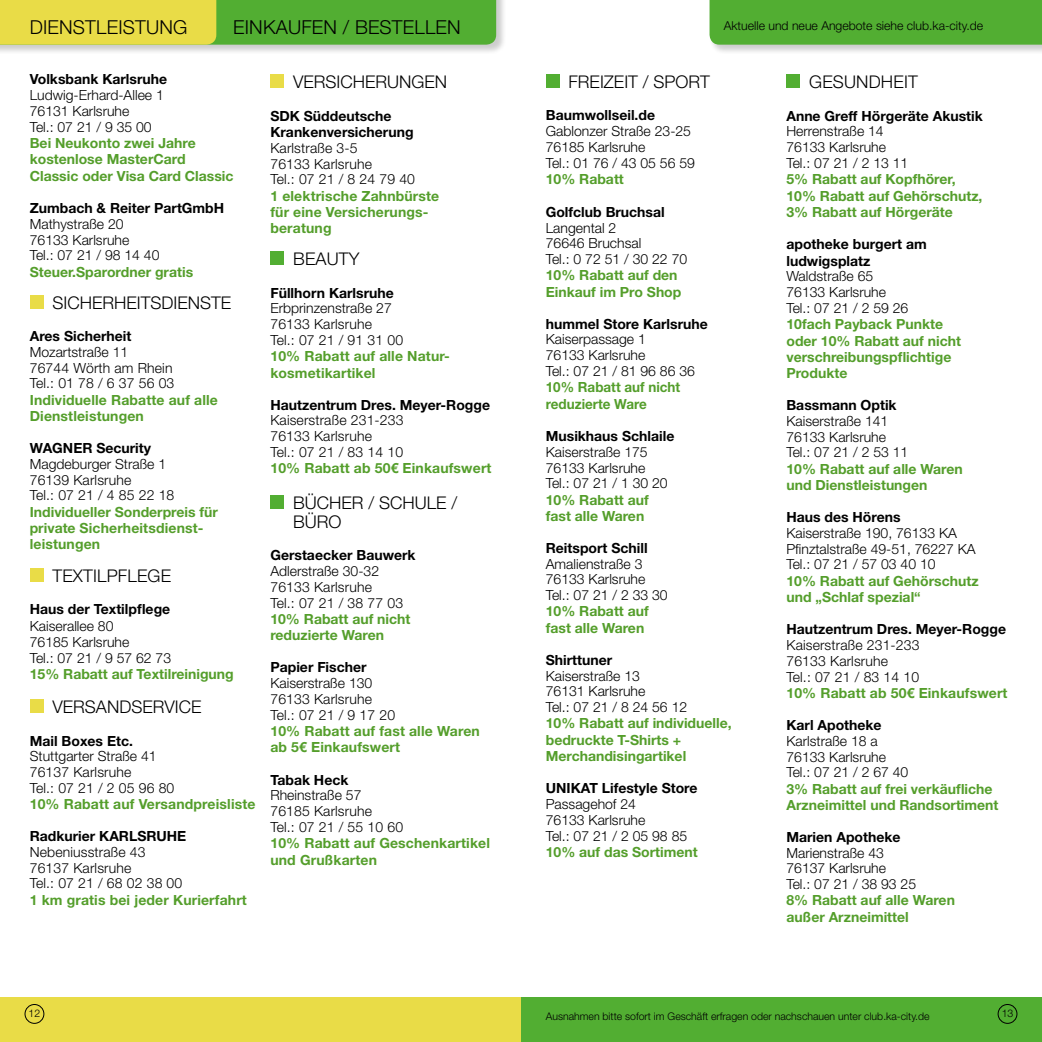
<style>
.page{position:relative;width:1042px;height:1042px;background:#fff}
.page>*{position:absolute;margin:0;border:0;box-sizing:border-box;transform-origin:0 0}
.t1{font:300 19.25px "Helvetica Neue LT Std";letter-spacing:.01em;color:#000}
.t2{font:300 17.5px/19.2px "Helvetica Neue LT Std";color:#000}
.t3{font:300 14px/15.8px "Helvetica Neue LT Std";color:#000}
.t4{font:700 14px/16.3px "Helvetica Neue LT Std";color:#549e2b}
.t5{font:700 14px/16.3px "Helvetica Neue LT Std";color:#000}
.t6{font:700 14px/16.3px "Helvetica Neue LT Std";color:#549e2b;scale:.96 1}
.t7{font:300 12.25px "Helvetica Neue LT Std";color:#000}
.t8{font:300 10.5px "Helvetica Neue LT Std";color:#000}
</style>
<div class="page">
<div style="left:0;top:0;width:506px;height:55px;background:#000;opacity:.2"></div>
<div style="left:521px;top:997px;width:521px;height:45px;background:#52ae32"></div>
<div style="left:0;top:997px;width:521px;height:45px;background:#e9dc47"></div>
<div style="left:25px;top:1004px;width:19px;height:19px;border:1px solid #000;border-radius:50%"></div>
<div style="left:998px;top:1004px;width:19px;height:19px;border:1px solid #000;border-radius:50%"></div>
<div style="left:30px;top:295px;width:14px;height:14px;background:#e9dc47"></div>
<div style="left:30px;top:568px;width:14px;height:14px;background:#e9dc47"></div>
<div style="left:30px;top:699px;width:14px;height:13px;background:#e9dc47"></div>
<div style="left:270px;top:74px;width:14px;height:14px;background:#e9dc47"></div>
<div style="left:270px;top:251px;width:14px;height:14px;background:#52ae32"></div>
<div style="left:270px;top:495px;width:14px;height:14px;background:#52ae32"></div>
<div style="left:546px;top:74px;width:13px;height:14px;background:#52ae32"></div>
<div style="left:786px;top:74px;width:14px;height:14px;background:#52ae32"></div>
<svg style="left:0;top:0;width:496px;height:45px;background:#93c23c"></svg>
<div style="left:709px;top:0;width:333px;height:55px;background:#000;opacity:.2"></div>
<div style="left:709px;top:0;width:333px;height:45px;background:#52ae32"></div>
<h1 class="t1" style="left:30px;top:15px;width:159px">DIENSTLEISTUNG</h1>
<h1 class="t1" style="left:233px;top:15px;width:229px">EINKAUFEN / BESTELLEN</h1>
<p class="t5" style="left:30px;top:71px;width:139px">Volksbank Karlsruhe</p>
<p class="t3" style="left:30px;top:87px;width:136px">Ludwig-Erhard-Allee 1<br>76131 Karlsruhe<br>Tel.: 07 21 / 9 35 00</p>
<p class="t4" style="left:30px;top:135px;width:205px">Bei Neukonto zwei Jahre kostenlose MasterCard<br>Classic oder Visa Card Classic</p>
<p class="t5" style="left:30px;top:200px;width:196px">Zumbach &amp; Reiter PartGmbH</p>
<p class="t3" style="left:30px;top:216px;width:131px">Mathystraße 20<br>76133 Karlsruhe<br>Tel.: 07 21 / 98 14 40</p>
<p class="t4" style="left:30px;top:263px;width:165px">Steuer.Sparordner gratis</p>
<p class="t2" style="left:53px;top:292px;width:180px">SICHERHEITSDIENSTE</p>
<p class="t5" style="left:30px;top:328px;width:103px">Ares Sicherheit</p>
<p class="t3" style="left:30px;top:344px;width:146px">Mozartstraße 11<br>76744 Wörth am Rhein<br>Tel.: 01 78 / 6 37 56 03</p>
<p class="t4" style="left:30px;top:391px;width:190px">Individuelle Rabatte auf alle<br>Dienstleistungen</p>
<p class="t5" style="left:30px;top:440px;width:123px">WAGNER Security</p>
<p class="t3" style="left:30px;top:456px;width:146px">Magdeburger Straße 1<br>76139 Karlsruhe<br>Tel.: 07 21 / 4 85 22 18</p>
<p class="t4" style="left:30px;top:503px;width:190px">Individueller Sonderpreis für private Sicherheitsdienst&shy;leistungen</p>
<p class="t2" style="left:53px;top:565px;width:120px">TEXTILPFLEGE</p>
<p class="t5" style="left:30px;top:601px;width:142px">Haus der Textilpflege</p>
<p class="t3" style="left:30px;top:617px;width:143px;line-height:16.3px">Kaiserallee 80<br>76185 Karlsruhe<br>Tel.: 07 21 / 9 57 62 73</p>
<p class="t4" style="left:30px;top:666px;width:206px">15% Rabatt auf Textilreinigung</p>
<p class="t2" style="left:53px;top:696px;width:150px">VERSANDSERVICE</p>
<p class="t5" style="left:30px;top:732px;width:105px">Mail Boxes Etc.</p>
<p class="t3" style="left:30px;top:748px;width:146px">Stuttgarter Straße 41<br>76137 Karlsruhe<br>Tel.: 07 21 / 2 05 96 80</p>
<p class="t4" style="left:30px;top:795px;width:227px">10% Rabatt auf Versandpreisliste</p>
<p class="t5" style="left:30px;top:828px;width:158px">Radkurier KARLSRUHE</p>
<p class="t3" style="left:30px;top:844px;width:154px">Nebeniusstraße 43<br>76137 Karlsruhe<br>Tel.: 07 21 / 68 02 38 00</p>
<p class="t4" style="left:30px;top:891px;width:219px">1 km gratis bei jeder Kurierfahrt</p>
<p class="t2" style="left:293px;top:72px;width:155px">VERSICHERUNGEN</p>
<p class="t5" style="left:270px;top:107px;width:145px">SDK Süddeutsche<br>Krankenversicherung</p>
<p class="t3" style="left:270px;top:140px;width:146px">Karlstraße 3-5<br>76133 Karlsruhe<br>Tel.: 07 21 / 8 24 79 40</p>
<p class="t4" style="left:270px;top:187px;width:170px">1 elektrische Zahnbürste für eine Versicherungs&shy;beratung</p>
<p class="t2" style="left:293px;top:249px;width:68px">BEAUTY</p>
<p class="t5" style="left:270px;top:284px;width:125px">Füllhorn Karlsruhe</p>
<p class="t3" style="left:270px;top:300px;width:134px">Erbprinzenstraße 27<br>76133 Karlsruhe<br>Tel.: 07 21 / 91 31 00</p>
<p class="t4" style="left:270px;top:348px;width:181px">10% Rabatt auf alle Natur&shy;kosmetikartikel</p>
<p class="t5" style="left:270px;top:396px;width:221px">Hautzentrum Dres. Meyer-Rogge</p>
<p class="t3" style="left:270px;top:412px;width:135px">Kaiserstraße 231-233<br>76133 Karlsruhe<br>Tel.: 07 21 / 83 14 10</p>
<p class="t4" style="left:270px;top:460px;width:223px">10% Rabatt ab 50€ Einkaufswert</p>
<p class="t2" style="left:293px;top:492px;width:166px">BÜCHER / SCHULE /<br>BÜRO</p>
<p class="t5" style="left:270px;top:547px;width:147px">Gerstaecker Bauwerk</p>
<p class="t3" style="left:270px;top:563px;width:134px">Adlerstraße 30-32<br>76133 Karlsruhe<br>Tel.: 07 21 / 38 77 03</p>
<p class="t4" style="left:270px;top:610px;width:142px">10% Rabatt auf nicht reduzierte Waren</p>
<p class="t5" style="left:270px;top:659px;width:98px">Papier Fischer</p>
<p class="t3" style="left:270px;top:675px;width:126px">Kaiserstraße 130<br>76133 Karlsruhe<br>Tel.: 07 21 / 9 17 20</p>
<p class="t4" style="left:270px;top:722px;width:211px">10% Rabatt auf fast alle Waren ab 5€ Einkaufswert</p>
<p class="t5" style="left:270px;top:771px;width:80px">Tabak Heck</p>
<p class="t3" style="left:270px;top:787px;width:134px">Rheinstraße 57<br>76185 Karlsruhe<br>Tel.: 07 21 / 55 10 60</p>
<p class="t4" style="left:270px;top:835px;width:221px">10% Rabatt auf Geschenkartikel und Grußkarten</p>
<p class="t7" style="left:724px;top:18px;width:261px">Aktuelle und neue Angebote siehe club.ka-city.de</p>
<p class="t2" style="left:568px;top:72px;width:143px">FREIZEIT / SPORT</p>
<p class="t5" style="left:546px;top:107px;width:111px">Baumwollseil.de</p>
<p class="t3" style="left:546px;top:123px;width:151px">Gablonzer Straße 23-25<br>76185 Karlsruhe<br>Tel.: 01 76 / 43 05 56 59</p>
<p class="t4" style="left:546px;top:171px;width:80px">10% Rabatt</p>
<p class="t5" style="left:546px;top:203px;width:120px">Golfclub Bruchsal</p>
<p class="t3" style="left:546px;top:219px;width:143px">Langental 2<br>76646 Bruchsal<br>Tel.: 0 72 51 / 30 22 70</p>
<p class="t4" style="left:546px;top:267px;width:137px">10% Rabatt auf den<br>Einkauf im Pro Shop</p>
<p class="t5" style="left:546px;top:315px;width:164px">hummel Store Karlsruhe</p>
<p class="t3" style="left:546px;top:331px;width:151px">Kaiserpassage 1<br>76133 Karlsruhe<br>Tel.: 07 21 / 81 96 86 36</p>
<p class="t6" style="left:546px;top:379px;width:142px">10% Rabatt auf nicht reduzierte Ware</p>
<p class="t5" style="left:546px;top:428px;width:130px">Musikhaus Schlaile</p>
<p class="t3" style="left:546px;top:444px;width:123px">Kaiserstraße 175<br>76133 Karlsruhe<br>Tel.: 07 21 / 1 30 20</p>
<p class="t4" style="left:546px;top:491px;width:104px">10% Rabatt auf fast alle Waren</p>
<p class="t5" style="left:546px;top:539px;width:103px">Reitsport Schill</p>
<p class="t3" style="left:546px;top:555px;width:123px">Amalienstraße 3<br>76133 Karlsruhe<br>Tel.: 07 21 / 2 33 30</p>
<p class="t4" style="left:546px;top:603px;width:104px">10% Rabatt auf fast alle Waren</p>
<p class="t5" style="left:546px;top:651px;width:68px">Shirttuner</p>
<p class="t3" style="left:546px;top:667px;width:143px">Kaiserstraße 13<br>76131 Karlsruhe<br>Tel.: 07 21 / 8 24 56 12</p>
<p class="t4" style="left:546px;top:715px;width:187px">10% Rabatt auf individuelle, bedruckte T-Shirts +<br>Merchandisingartikel</p>
<p class="t5" style="left:546px;top:780px;width:153px">UNIKAT Lifestyle Store</p>
<p class="t3" style="left:546px;top:796px;width:143px">Passagehof 24<br>76133 Karlsruhe<br>Tel.: 07 21 / 2 05 98 85</p>
<p class="t4" style="left:546px;top:843px;width:153px">10% auf das Sortiment</p>
<p class="t2" style="left:809px;top:72px;width:110px">GESUNDHEIT</p>
<p class="t5" style="left:786px;top:107px;width:198px">Anne Greff Hörgeräte Akustik</p>
<p class="t3" style="left:786px;top:123px;width:123px">Herrenstraße 14<br>76133 Karlsruhe<br>Tel.: 07 21 / 2 13 11</p>
<p class="t4" style="left:786px;top:171px;width:198px">5% Rabatt auf Kopfhörer,<br>10% Rabatt auf Gehörschutz,<br>3% Rabatt auf Hörgeräte</p>
<p class="t5" style="left:786px;top:236px;width:142px">apotheke burgert am ludwigsplatz</p>
<p class="t3" style="left:786px;top:268px;width:123px">Waldstraße 65<br>76133 Karlsruhe<br>Tel.: 07 21 / 2 59 26</p>
<p class="t4" style="left:786px;top:316px;width:176px">10fach Payback Punkte oder 10% Rabatt auf nicht verschreibungspflichtige<br>Produkte</p>
<p class="t5" style="left:786px;top:397px;width:112px">Bassmann Optik</p>
<p class="t3" style="left:786px;top:413px;width:123px">Kaiserstraße 141<br>76133 Karlsruhe<br>Tel.: 07 21 / 2 53 11</p>
<p class="t4" style="left:786px;top:460px;width:178px">10% Rabatt auf alle Waren und Dienstleistungen</p>
<p class="t5" style="left:786px;top:508px;width:116px">Haus des Hörens</p>
<p class="t3" style="left:786px;top:524px;width:191px">Kaiserstraße 190, 76133 KA<br>Pfinztalstraße 49-51, 76227 KA<br>Tel.: 07 21 / 57 03 40 10</p>
<p class="t4" style="left:786px;top:572px;width:194px">10% Rabatt auf Gehörschutz und „Schlaf spezial“</p>
<p class="t5" style="left:786px;top:621px;width:221px">Hautzentrum Dres. Meyer-Rogge</p>
<p class="t3" style="left:786px;top:637px;width:135px">Kaiserstraße 231-233<br>76133 Karlsruhe<br>Tel.: 07 21 / 83 14 10</p>
<p class="t4" style="left:786px;top:684px;width:223px">10% Rabatt ab 50€ Einkaufswert</p>
<p class="t5" style="left:786px;top:716px;width:97px">Karl Apotheke</p>
<p class="t3" style="left:786px;top:732px;width:123px">Karlstraße 18 a<br>76133 Karlsruhe<br>Tel.: 07 21 / 2 67 40</p>
<p class="t4" style="left:786px;top:780px;width:214px">3% Rabatt auf frei verkäufliche<br>Arzneimittel und Randsortiment</p>
<p class="t5" style="left:786px;top:828px;width:116px">Marien Apotheke</p>
<p class="t3" style="left:786px;top:844px;width:131px">Marienstraße 43<br>76137 Karlsruhe<br>Tel.: 07 21 / 38 93 25</p>
<p class="t4" style="left:786px;top:892px;width:170px">8% Rabatt auf alle Waren außer Arzneimittel</p>
<p class="t8" style="left:29px;top:1007px;width:13px">12</p>
<p class="t8" style="left:1001px;top:1007px;width:13px">13</p>
<p class="t8" style="left:546px;top:1009px;width:385px">Ausnahmen bitte sofort im Geschäft erfragen oder nachschauen unter club.ka-city.de</p>
</div>
